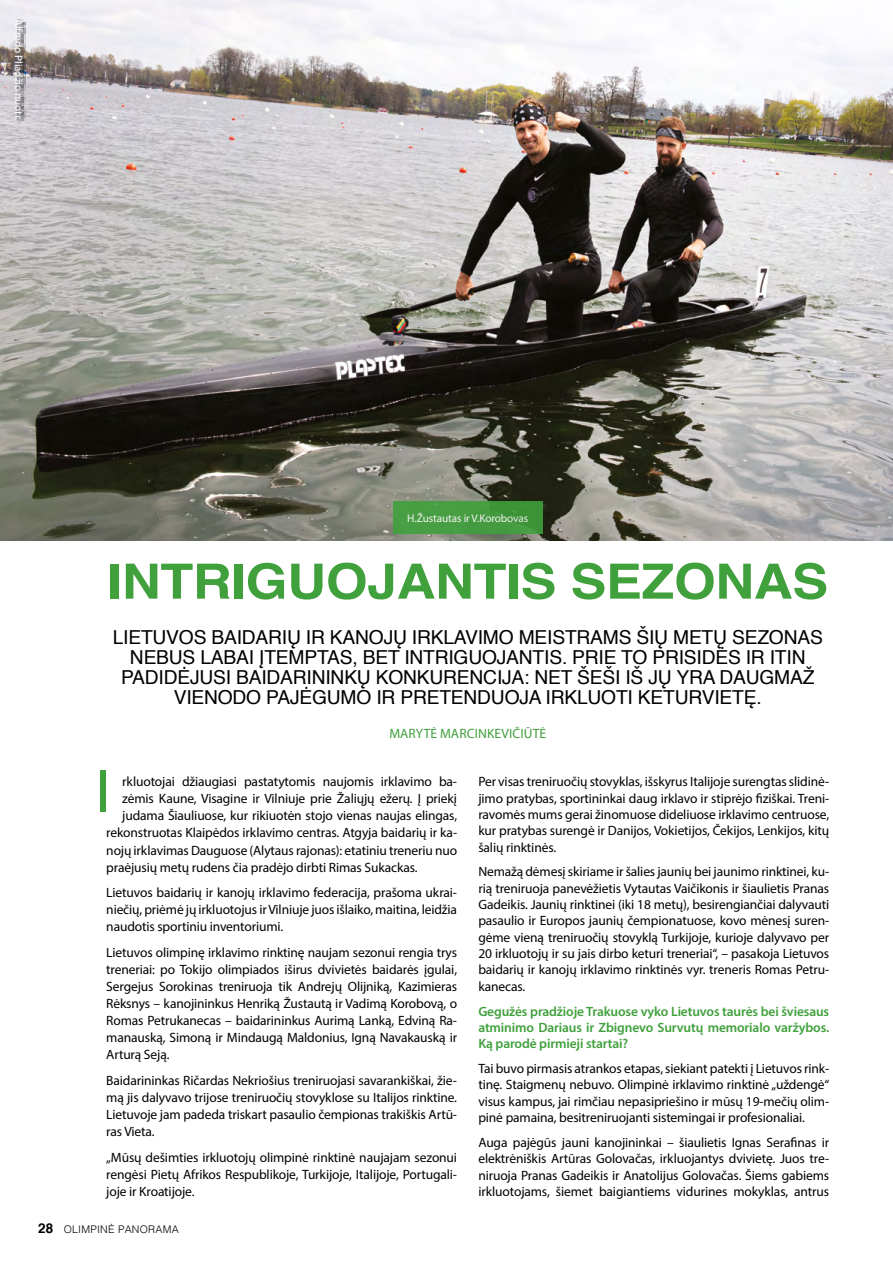
<style>
.page{position:relative;width:893px;height:1263px;background:#fff}
.page>*{position:absolute;margin:0;border:0;box-sizing:border-box;transform-origin:0 0}
.t1{font:61.5px "Myriad Pro";color:#40a03c}
.t2{font:700 48.6px "Helvetica";letter-spacing:-.01em;color:#40a03c;scale:1.11 1}
.t3{font:19.2px/20.1px "Helvetica";letter-spacing:-.01em;color:#000;text-align:center}
.t4{font:13.5px/16.4px "Myriad Pro";letter-spacing:-.01em;color:#000;text-align:justify}
.t5{font:600 13.5px/16.4px "Myriad Pro";letter-spacing:-.01em;color:#40a03c;text-align:justify}
.t6{font:13.5px "Myriad Pro";letter-spacing:.01em;color:#40a03c}
.t7{font:11.25px "Myriad Pro";letter-spacing:-.01em;color:#fff}
.t8{font:300 10.5px "Helvetica";letter-spacing:.025em;color:#000}
.s1{font-weight:700;font-size:13.5px}
</style>
<div class="page">
<img style="left:0;top:0;width:893px;height:540px">
<div style="left:393px;top:501px;width:149px;height:33px;background:#479d42"></div>
<div style="left:15px;top:19px;width:11px;height:104px;background:#000;opacity:.75"></div>
<p class="t7" style="left:26px;top:19px;width:103px;rotate:90deg">Alfredo Pliadžio nuotr.</p>
<p class="t7" style="left:407px;top:511px;width:123px">H.Žustautas ir V.Korobovas</p>
<h2 class="t2" style="left:107px;top:542px;width:651px">INTRIGUOJANTIS SEZONAS</h2>
<p class="t3" style="left:113px;top:628px;width:712px">LIETUVOS BAIDARIŲ IR KANOJŲ IRKLAVIMO MEISTRAMS ŠIŲ METŲ SEZONAS NEBUS LABAI ĮTEMPTAS, BET INTRIGUOJANTIS. PRIE TO PRISIDĖS IR ITIN PADIDĖJUSI BAIDARININKŲ KONKURENCIJA: NET ŠEŠI IŠ JŲ YRA DAUGMAŽ VIENODO PAJĖGUMO IR PRETENDUOJA IRKLUOTI KETURVIETĘ.</p>
<p class="t6" style="left:389px;top:725px;width:158px">MARYTĖ MARCINKEVIČIŪTĖ</p>
<p class="t4" style="left:478px;top:773px;width:352px">Per visas treniruočių stovyklas, išskyrus Italijoje surengtas slidinė&shy;jimo pratybas, sportininkai daug irklavo ir stiprėjo fiziškai. Treni&shy;ravomės mums gerai žinomuose dideliuose irklavimo centruose, kur pratybas surengė ir Danijos, Vokietijos, Čekijos, Lenkijos, kitų šalių rinktinės.</p>
<p class="t4" style="left:478px;top:863px;width:352px">Nemažą dėmesį skiriame ir šalies jaunių bei jaunimo rinktinei, ku&shy;rią treniruoja panevėžietis Vytautas Vaičikonis ir šiaulietis Pranas Gadeikis. Jaunių rinktinei (iki 18 metų), besirengiančiai dalyvauti pasaulio ir Europos jaunių čempionatuose, kovo mėnesį suren&shy;gėme vieną treniruočių stovyklą Turkijoje, kurioje dalyvavo per 20 irkluotojų ir su jais dirbo keturi treneriai“, – pasakoja Lietuvos baidarių ir kanojų irklavimo rinktinės vyr. treneris Romas Petru&shy;kanecas.</p>
<p class="t5" style="left:478px;top:1002px;width:352px">Gegužės pradžioje Trakuose vyko Lietuvos taurės bei šviesaus atminimo Dariaus ir Zbignevo Survutų memorialo varžybos.<br>Ką parodė pirmieji startai?</p>
<p class="t4" style="left:478px;top:1060px;width:352px">Tai buvo pirmasis atrankos etapas, siekiant patekti į Lietuvos rink&shy;tinę. Staigmenų nebuvo. Olimpinė irklavimo rinktinė „uždengė“ visus kampus, jai rimčiau nepasipriešino ir mūsų 19-mečių olim&shy;pinė pamaina, besitreniruojanti sistemingai ir profesionaliai.</p>
<p class="t4" style="left:478px;top:1134px;width:352px">Auga pajėgūs jauni kanojininkai – šiaulietis Ignas Serafinas ir elektrėniškis Artūras Golovačas, irkluojantys dvivietę. Juos tre&shy;niruoja Pranas Gadeikis ir Anatolijus Golovačas. Šiems gabiems irkluotojams, šiemet baigiantiems vidurines mokyklas, antrus</p>
<h1 class="t1" style="left:96px;top:754px;width:16px">I</h1>
<p class="t4" style="left:122px;top:773px;width:336px">rkluotojai džiaugiasi pastatytomis naujomis irklavimo ba-</p>
<p class="t4" style="left:122px;top:790px;width:336px">zėmis Kaune, Visagine ir Vilniuje prie Žaliųjų ežerų. Į priekį</p>
<p class="t4" style="left:122px;top:807px;width:336px">judama Šiauliuose, kur rikiuotėn stojo vienas naujas elingas,</p>
<p class="t4" style="left:106px;top:824px;width:352px">rekonstruotas Klaipėdos irklavimo centras. Atgyja baidarių ir ka-</p>
<p class="t4" style="left:106px;top:842px;width:352px">nojų irklavimas Dauguose (Alytaus rajonas): etatiniu treneriu nuo</p>
<p class="t4" style="left:106px;top:859px;width:313px">praėjusių metų rudens čia pradėjo dirbti Rimas Sukackas.</p>
<p class="t4" style="left:106px;top:884px;width:352px;line-height:17.1px">Lietuvos baidarių ir kanojų irklavimo federacija, prašoma ukrai&shy;niečių, priėmė jų irkluotojus ir Vilniuje juos išlaiko, maitina, leidžia naudotis sportiniu inventoriumi.</p>
<p class="t4" style="left:106px;top:944px;width:352px;line-height:17.1px">Lietuvos olimpinę irklavimo rinktinę naujam sezonui rengia trys treneriai: po Tokijo olimpiados iširus dvivietės baidarės įgulai, Sergejus Sorokinas treniruoja tik Andrejų Olijniką, Kazimieras Rėksnys – kanojininkus Henriką Žustautą ir Vadimą Korobovą, o Romas Petrukanecas – baidarininkus Aurimą Lanką, Edviną Ra&shy;manauską, Simoną ir Mindaugą Maldonius, Igną Navakauską ir Arturą Seją.</p>
<p class="t4" style="left:106px;top:1072px;width:352px;line-height:17.1px">Baidarininkas Ričardas Nekriošius treniruojasi savarankiškai, žie&shy;mą jis dalyvavo trijose treniruočių stovyklose su Italijos rinktine.<br>Lietuvoje jam padeda triskart pasaulio čempionas trakiškis Artū&shy;ras Vieta.</p>
<p class="t4" style="left:106px;top:1148px;width:352px;line-height:17.1px">„Mūsų dešimties irkluotojų olimpinė rinktinė naujajam sezonui rengėsi Pietų Afrikos Respublikoje, Turkijoje, Italijoje, Portugali&shy;joje ir Kroatijoje.</p>
<p class="t8" style="left:38px;top:1220px;width:142px"><span class="s1">28</span> OLIMPINĖ PANORAMA</p>
</div>
